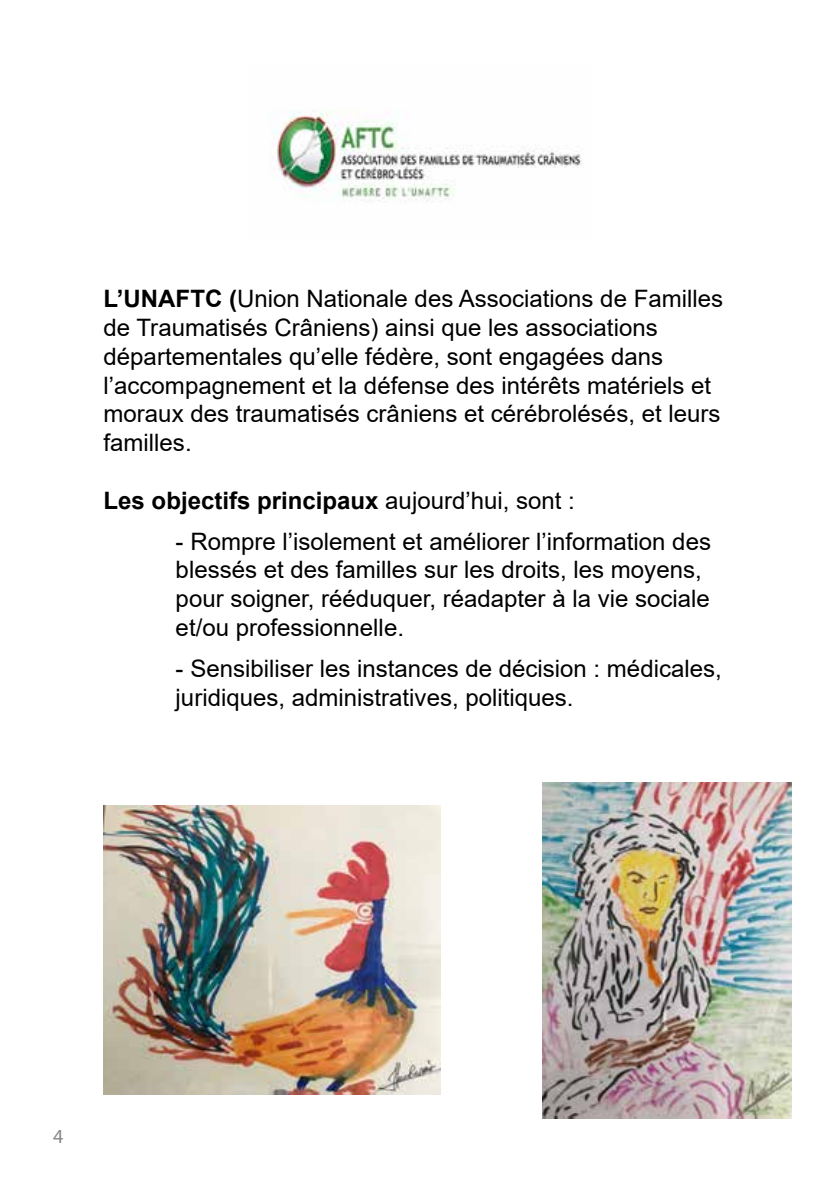
<style>
.page{position:relative;width:840px;height:1191px;background:#fff}
.page>*{position:absolute;margin:0;border:0;box-sizing:border-box;transform-origin:0 0}
.t1{font:24px/28.8px "Arial";color:#000}
.t2{font:700 24px "Arial";color:#000}
.t3{font:20px "Myriad Pro";color:#878787}
.s1{font-weight:700}
.s2{font-weight:400}
</style>
<div class="page">
<img style="left:271px;top:110px;width:310px;height:92px">
<img style="left:103px;top:805px;width:337px;height:289px">
<img style="left:542px;top:782px;width:249px;height:336px">
<p class="t1" style="left:103px;top:284px;width:620px"><span class="s1">L’UNAFTC (</span>Union Nationale des Associations de Familles de Traumatisés Crâniens) ainsi que les associations départementales qu’elle fédère, sont engagées dans l’accompagnement et la défense des intérêts matériels et moraux des traumatisés crâniens et cérébrolésés, et leurs familles.</p>
<p class="t2" style="left:103px;top:483px;width:472px">Les objectifs principaux <span class="s2">aujourd’hui, sont :</span></p>
<p class="t1" style="left:175px;top:526px;width:536px">- Rompre l’isolement et améliorer l’information des blessés et des familles sur les droits, les moyens, pour soigner, rééduquer, réadapter à la vie sociale et/ou professionnelle.</p>
<p class="t1" style="left:175px;top:654px;width:547px">- Sensibiliser les instances de décision : médicales, juridiques, administratives, politiques.</p>
<p class="t3" style="left:53px;top:1124px;width:12px">4</p>
</div>
